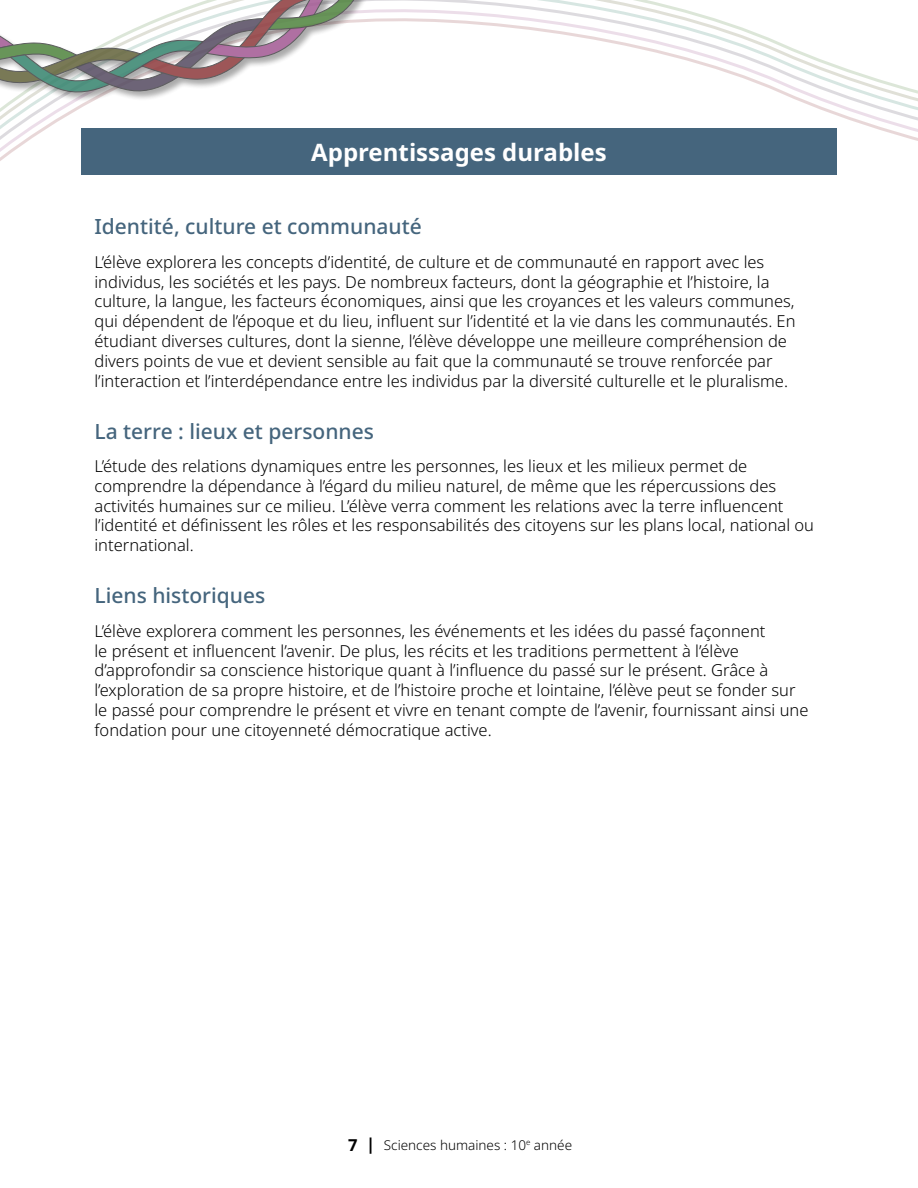
<style>
.page{position:relative;width:918px;height:1188px;background:#fff}
.page>*{position:absolute;margin:0;border:0;box-sizing:border-box;transform-origin:0 0}
.H2_White{font:700 24px "Noto Sans";color:#fff}
.Header_Enduring{font:500 21px "Noto Sans";color:#45657d}
.Paragraph{font:300 16.5px/19.8px "Noto Sans";color:#000}
.t1{font:300 13.5px "Noto Sans";color:#000}
.s1{font-weight:700;font-size:16.5px}
</style>
<div class="page">
<svg style="left:0;top:0;width:918px;height:175px"></svg>
<div style="left:0;top:0;width:515px;height:102px;background:#000;opacity:.4"></div>
<svg style="left:0;top:0;width:407px;height:96px"></svg>
<div style="left:81px;top:128px;width:756px;height:46px;background:#45657d"></div>
<h2 class="H2_White" style="left:311px;top:135px;width:297px">Apprentissages durables</h2>
<h3 class="Header_Enduring" style="left:94px;top:212px;width:329px">Identité, culture et communauté</h3>
<p class="Paragraph" style="left:94px;top:252px;width:703px">L’élève explorera les concepts d’identité, de culture et de communauté en rapport avec les individus, les sociétés et les pays. De nombreux facteurs, dont la géographie et l’histoire, la culture, la langue, les facteurs économiques, ainsi que les croyances et les valeurs communes, qui dépendent de l’époque et du lieu, influent sur l’identité et la vie dans les communautés. En étudiant diverses cultures, dont la sienne, l’élève développe une meilleure compréhension de divers points de vue et devient sensible au fait que la communauté se trouve renforcée par l’interaction et l’interdépendance entre les individus par la diversité culturelle et le pluralisme.</p>
<h3 class="Header_Enduring" style="left:94px;top:416px;width:281px">La terre : lieux et personnes</h3>
<p class="Paragraph" style="left:94px;top:457px;width:721px">L’étude des relations dynamiques entre les personnes, les lieux et les milieux permet de comprendre la dépendance à l’égard du milieu naturel, de même que les répercussions des activités humaines sur ce milieu. L’élève verra comment les relations avec la terre influencent l’identité et définissent les rôles et les responsabilités des citoyens sur les plans local, national ou international.</p>
<h3 class="Header_Enduring" style="left:94px;top:581px;width:172px">Liens historiques</h3>
<p class="Paragraph" style="left:94px;top:621px;width:716px">L’élève explorera comment les personnes, les événements et les idées du passé façonnent<br>le présent et influencent l’avenir. De plus, les récits et les traditions permettent à l’élève d’approfondir sa conscience historique quant à l’influence du passé sur le présent. Grâce à l’exploration de sa propre histoire, et de l’histoire proche et lointaine, l’élève peut se fonder sur le passé pour comprendre le présent et vivre en tenant compte de l’avenir, fournissant ainsi une fondation pour une citoyenneté démocratique active.</p>
<p class="t1" style="left:348px;top:1135px;width:225px"><span class="s1">7 |</span> Sciences humaines : 10<sup>e</sup> année</p>
</div>
